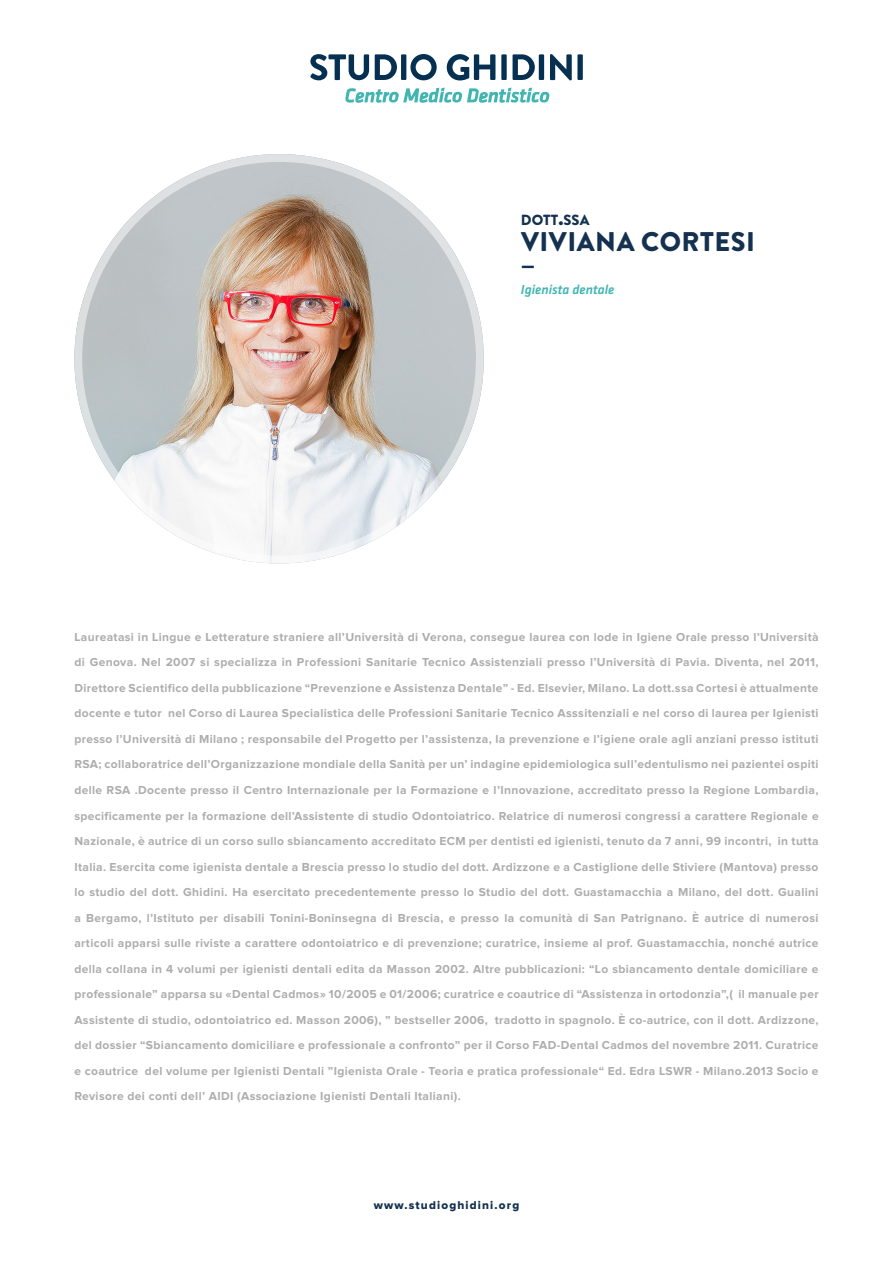
<style>
.page{position:relative;width:893px;height:1263px;background:#fff}
.page>*{position:absolute;margin:0;border:0;box-sizing:border-box;transform-origin:0 0}
.t1{font:900 27px "Brandon Grotesque";letter-spacing:.02em;color:#14314f}
.t2{font:900 14.7px "Brandon Grotesque";color:#14314f}
.t3{font:italic 500 13.5px "Klavika";color:#41b6b1}
.t4{font:700 12px/25.5px "Proxima Nova";letter-spacing:.03em;color:#adadad;text-align:justify}
.t5{font:11.7px "Proxima Nova Extrabld";letter-spacing:.1em;color:#14314f}
.s1{font-size:21px}
</style>
<div class="page">
<svg style="left:345px;top:88px;width:204px;height:15px"></svg>
<svg style="left:310px;top:54px;width:59px;height:26px"></svg>
<svg style="left:375px;top:54px;width:22px;height:26px"></svg>
<div style="left:401px;top:54px;width:5px;height:26px;background:#063051"></div>
<svg style="left:410px;top:54px;width:27px;height:26px"></svg>
<svg style="left:447px;top:54px;width:48px;height:26px"></svg>
<div style="left:501px;top:54px;width:6px;height:26px;background:#063051"></div>
<svg style="left:513px;top:54px;width:22px;height:26px"></svg>
<div style="left:539px;top:54px;width:5px;height:26px;background:#063051"></div>
<svg style="left:550px;top:54px;width:22px;height:26px"></svg>
<div style="left:577px;top:54px;width:6px;height:26px;background:#063051"></div>
<img style="left:74px;top:154px;width:410px;height:409px;border-radius:205px">
<p class="t2" style="left:521px;top:210px;width:70px">DOTT<span class="s1">.</span>SSA</p>
<p class="t1" style="left:521px;top:222px;width:235px">VIVIANA CORTESI</p>
<p class="t1" style="left:521px;top:248px;width:16px">–</p>
<p class="t3" style="left:521px;top:282px;width:95px">Igienista dentale</p>
<p class="t4" style="left:74px;top:625px;width:746px">Laureatasi in Lingue e Letterature straniere all’Università di Verona, consegue laurea con lode in Igiene Orale presso l’Università di Genova. Nel 2007 si specializza in Professioni Sanitarie Tecnico Assistenziali presso l’Università di Pavia. Diventa, nel 2011, Direttore Scientifico della pubblicazione “Prevenzione e Assistenza Dentale” - Ed. Elsevier, Milano. La dott.ssa Cortesi è attualmente docente e tutor nel Corso di Laurea Specialistica delle Professioni Sanitarie Tecnico Asssitenziali e nel corso di laurea per Igienisti presso l’Università di Milano ; responsabile del Progetto per l’assistenza, la prevenzione e l’igiene orale agli anziani presso istituti RSA; collaboratrice dell’Organizzazione mondiale della Sanità per un’ indagine epidemiologica sull’edentulismo nei pazientei ospiti delle RSA .Docente presso il Centro Internazionale per la Formazione e l’Innovazione, accreditato presso la Regione Lombardia, specificamente per la formazione dell’Assistente di studio Odontoiatrico. Relatrice di numerosi congressi a carattere Regionale e Nazionale, è autrice di un corso sullo sbiancamento accreditato ECM per dentisti ed igienisti, tenuto da 7 anni, 99 incontri, in tutta Italia. Esercita come igienista dentale a Brescia presso lo studio del dott. Ardizzone e a Castiglione delle Stiviere (Mantova) presso lo studio del dott. Ghidini. Ha esercitato precedentemente presso lo Studio del dott. Guastamacchia a Milano, del dott. Gualini a Bergamo, l’Istituto per disabili Tonini-Boninsegna di Brescia, e presso la comunità di San Patrignano. È autrice di numerosi articoli apparsi sulle riviste a carattere odontoiatrico e di prevenzione; curatrice, insieme al prof. Guastamacchia, nonché autrice della collana in 4 volumi per igienisti dentali edita da Masson 2002. Altre pubblicazioni: “Lo sbiancamento dentale domiciliare e professionale” apparsa su «Dental Cadmos» 10/2005 e 01/2006; curatrice e coautrice di “Assistenza in ortodonzia”,( il manuale per Assistente di studio, odontoiatrico ed. Masson 2006), ” bestseller 2006, tradotto in spagnolo. È co-autrice, con il dott. Ardizzone, del dossier “Sbiancamento domiciliare e professionale a confronto” per il Corso FAD-Dental Cadmos del novembre 2011. Curatrice e coautrice del volume per Igienisti Dentali ”Igienista Orale - Teoria e pratica professionale“ Ed. Edra LSWR - Milano.2013 Socio e Revisore dei conti dell’ AIDI (Associazione Igienisti Dentali Italiani).</p>
<p class="t5" style="left:374px;top:1200px;width:147px">www.studioghidini.org</p>
</div>
